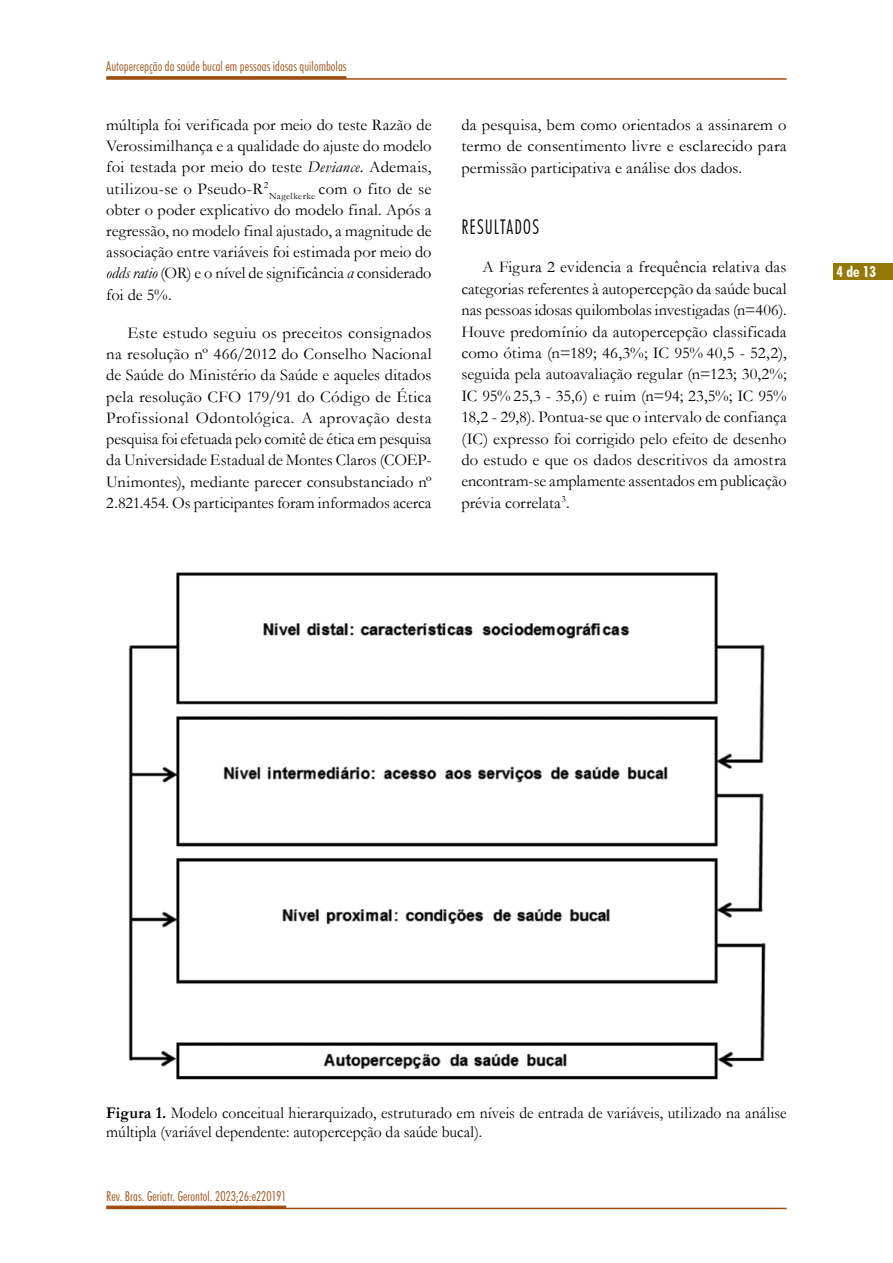
<style>
.page{position:relative;width:893px;height:1263px;background:#fff}
.page>*{position:absolute;margin:0;border:0;box-sizing:border-box;transform-origin:0 0}
.t1{font:300 condensed 20.25px "Futura BT";letter-spacing:.065em;color:#000;scale:.9 1}
.t2{font:16.5px/21.3px "Garamond";color:#000;text-align:justify}
.t3{font:16.5px/19.5px "Garamond";color:#000;scale:.95 1}
.t4{font:700 condensed 15px "Futura BT";color:#fff}
.t5{font:300 condensed 13.5px "Futura BT";letter-spacing:.005em;color:#9e4e11}
.s1{font-style:italic}
.s2{font-weight:700}
</style>
<div class="page">
<div style="left:833px;top:263px;width:60px;height:17px;background:#957908"></div>
<hr style="left:106px;top:78px;width:681px;height:2px;background:#9e4e11">
<hr style="left:106px;top:76px;width:240px;height:3px;background:#9e4e11">
<hr style="left:106px;top:1208px;width:681px;height:1px;background:#9e4e11">
<hr style="left:106px;top:1205px;width:180px;height:3px;background:#9e4e11">
<img style="left:128px;top:572px;width:638px;height:508px">
<p class="t5" style="left:106px;top:58px;width:242px">Autopercepção da saúde bucal em pessoas idosas quilombolas</p>
<p class="t2" style="left:106px;top:114px;width:327px">múltipla foi verificada por meio do teste Razão de Verossimilhança e a qualidade do ajuste do modelo foi testada por meio do teste <span class="s1">Deviance.</span> Ademais, utilizou-se o Pseudo-R<sup>2</sup><sub>Nagelkerke</sub> com o fito de se obter o poder explicativo do modelo final. Após a regressão, no modelo final ajustado, a magnitude de associação entre variáveis foi estimada por meio do <span class="s1">odds ratio</span> (OR) e o nível de significância <span class="s1">α</span> considerado foi de 5%.</p>
<p class="t2" style="left:106px;top:322px;width:327px;text-indent:21px">Este estudo seguiu os preceitos consignados na resolução nº 466/2012 do Conselho Nacional de Saúde do Ministério da Saúde e aqueles ditados pela resolução CFO 179/91 do Código de Ética Profissional Odontológica. A aprovação desta pesquisa foi efetuada pelo comitê de ética em pesquisa da Universidade Estadual de Montes Claros (COEP-Unimontes), mediante parecer consubstanciado nº 2.821.454. Os participantes foram informados acerca</p>
<p class="t2" style="left:461px;top:114px;width:327px">da pesquisa, bem como orientados a assinarem o termo de consentimento livre e esclarecido para permissão participativa e análise dos dados.</p>
<p class="t1" style="left:461px;top:214px;width:88px">RESULTADOS</p>
<p class="t2" style="left:461px;top:256px;width:327px;text-indent:21px">A Figura 2 evidencia a frequência relativa das categorias referentes à autopercepção da saúde bucal nas pessoas idosas quilombolas investigadas (n=406).<br>Houve predomínio da autopercepção classificada como ótima (n=189; 46,3%; IC 95% 40,5 - 52,2), seguida pela autoavaliação regular (n=123; 30,2%; IC 95% 25,3 - 35,6) e ruim (n=94; 23,5%; IC 95% 18,2 - 29,8). Pontua-se que o intervalo de confiança (IC) expresso foi corrigido pelo efeito de desenho do estudo e que os dados descritivos da amostra encontram-se amplamente assentados em publicação prévia correlata<sup>3</sup>.</p>
<p class="t4" style="left:836px;top:262px;width:41px">4 de 13</p>
<p class="t3" style="left:106px;top:1102px;width:718px"><span class="s2">Figura 1.</span> Modelo conceitual hierarquizado, estruturado em níveis de entrada de variáveis, utilizado na análise múltipla (variável dependente: autopercepção da saúde bucal).</p>
<p class="t5" style="left:106px;top:1188px;width:181px">Rev. Bras. Geriatr. Gerontol. 2023;26:e220191</p>
</div>
